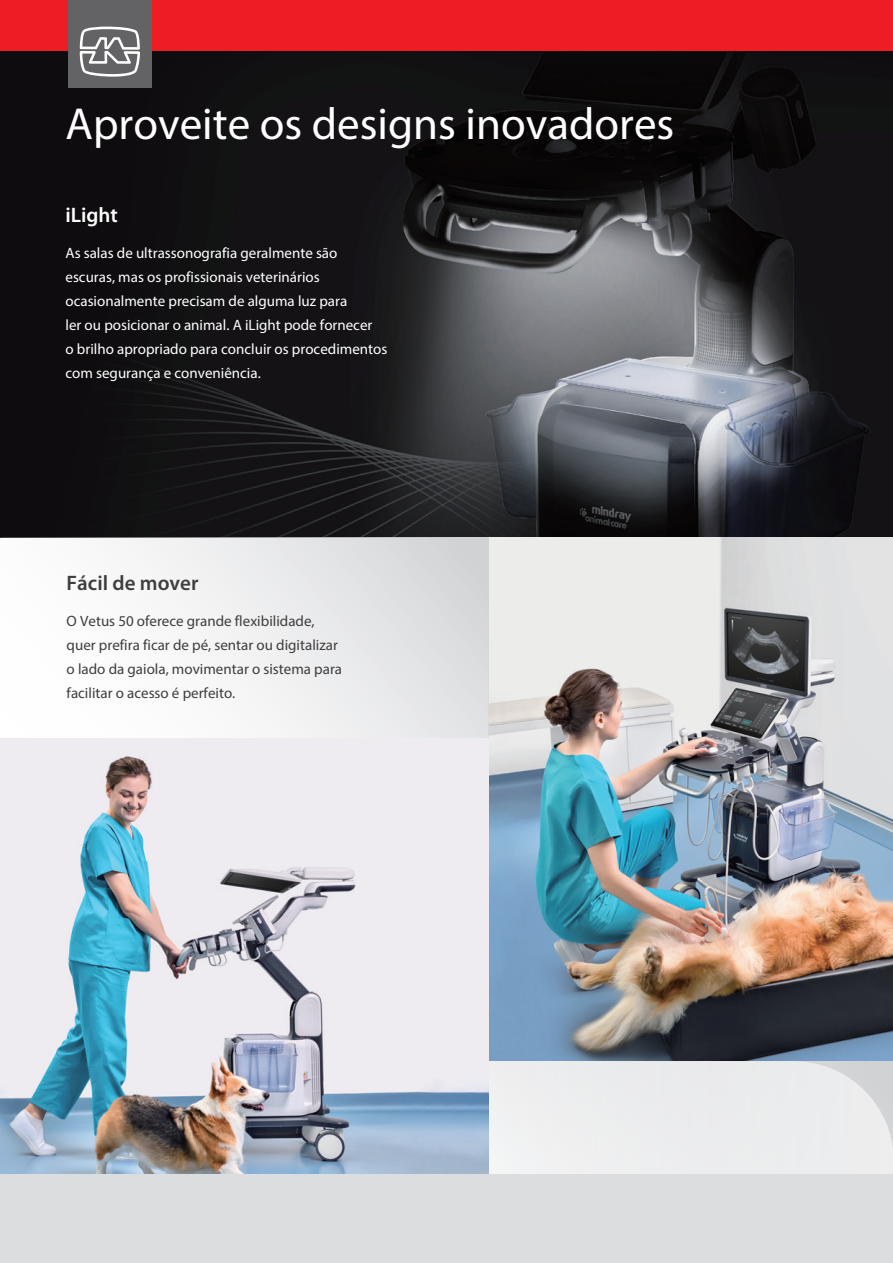
<style>
.page{position:relative;width:893px;height:1263px;background:#fff}
.page>*{position:absolute;margin:0;border:0;box-sizing:border-box;transform-origin:0 0}
.t1{font:45px "Myriad Pro";color:#fff}
.t2{font:600 21px "Myriad Pro";color:#3e3e3f}
.t3{font:600 21px "Myriad Pro";color:#fff}
.t4{font:15px/24px "Myriad Pro";color:#fff}
.t5{font:15px/24px "Myriad Pro";color:#3e3e3f}
</style>
<div class="page">
<img style="left:0;top:50px;width:893px;height:488px">
<img style="left:489px;top:538px;width:338px;height:523px">
<svg style="left:128px;top:538px;width:361px;height:200px"></svg>
<div style="left:489px;top:1061px;width:404px;height:114px;background:#ececee"></div>
<svg style="left:0;top:50px;width:1px;height:297px"></svg>
<svg style="left:0;top:479px;width:1px;height:59px"></svg>
<img style="left:0;top:738px;width:489px;height:437px">
<img style="left:827px;top:152px;width:66px;height:999px">
<div style="left:0;top:0;width:893px;height:50px;background:#ee1d23"></div>
<div style="left:68px;top:0;width:83px;height:87px;background:#636366"></div>
<svg style="left:80px;top:27px;width:60px;height:50px"></svg>
<div style="left:0;top:1175px;width:893px;height:88px;background:#dcdddf"></div>
<p class="t1" style="left:66px;top:96px;width:610px">Aproveite os designs inovadores</p>
<p class="t3" style="left:66px;top:201px;width:54px">iLight</p>
<p class="t4" style="left:66px;top:240px;width:323px">As salas de ultrassonografia geralmente são escuras, mas os profissionais veterinários ocasionalmente precisam de alguma luz para<br>ler ou posicionar o animal. A iLight pode fornecer<br>o brilho apropriado para concluir os procedimentos com segurança e conveniência.</p>
<p class="t2" style="left:67px;top:569px;width:133px">Fácil de mover</p>
<p class="t5" style="left:67px;top:609px;width:277px">O Vetus 50 oferece grande flexibilidade, quer prefira ficar de pé, sentar ou digitalizar o lado da gaiola, movimentar o sistema para facilitar o acesso é perfeito.</p>
</div>
